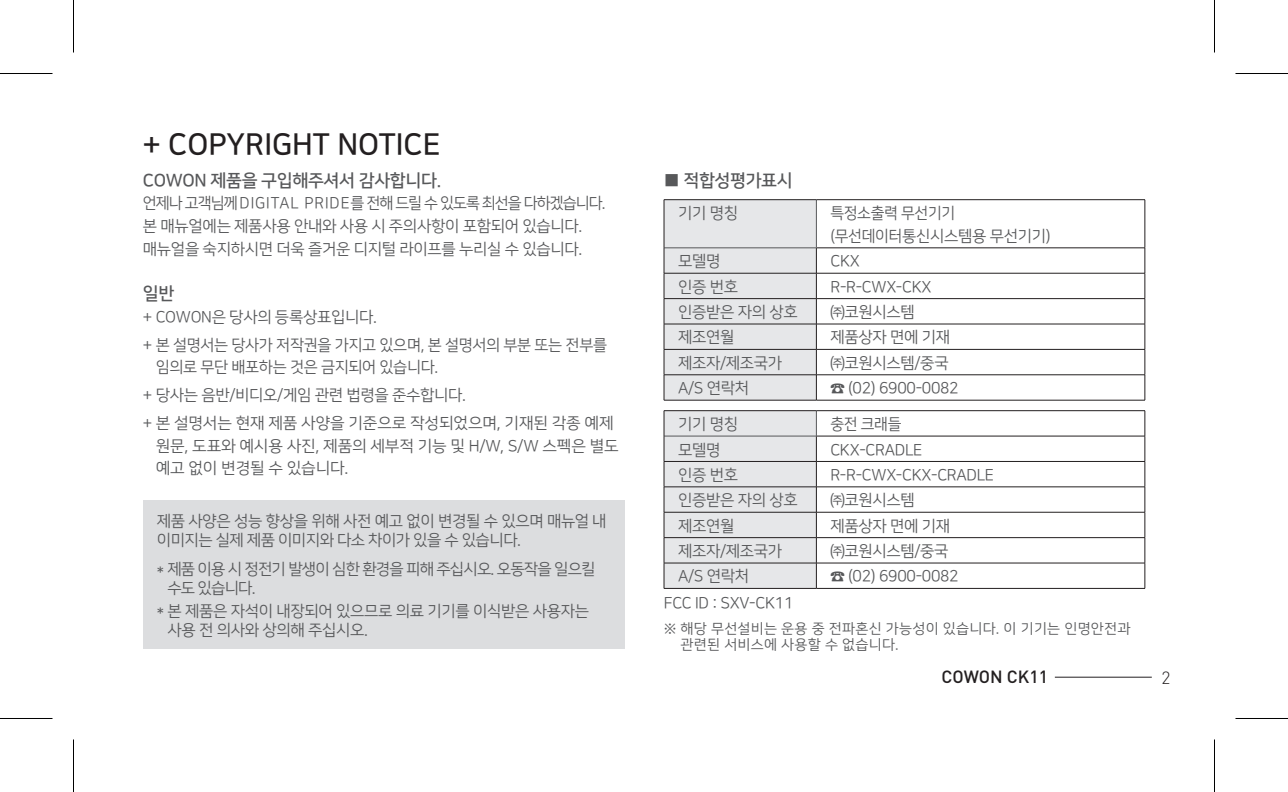
<style>
.page{position:relative;width:1288px;height:792px;background:#fff}
.page>*{position:absolute;margin:0;border:0;box-sizing:border-box;transform-origin:0 0}
.t1{font:29.75px "Nanum Square B";color:#231f20}
.t2{font:17.5px "Nanum Square B";letter-spacing:-.02em;color:#57585a}
.t3{font:500 17.5px "DIN Pro";color:#231f20}
.t4{font:300 17.5px "DIN Pro";color:#231f20}
.t5{font:15.75px/22.8px "Nanum Square R";letter-spacing:-.02em;color:#57585a}
.t6{font:15.75px/19.2px "Nanum Square R";letter-spacing:-.05em;color:#57585a}
.t7{font:15.75px/22.8px "Nanum Square R";letter-spacing:-.02em;color:#57585a;scale:.96 1}
.t8{font:14px/15.8px "Nanum Square R";letter-spacing:.02em;color:#57585a}
</style>
<div class="page">
<hr style="left:1055px;top:676px;width:97px;height:2px;background:#231f20">
<hr style="left:817px;top:247px;width:328px;height:1px;background:#231f20">
<hr style="left:816px;top:273px;width:329px;height:1px;background:#231f20">
<hr style="left:816px;top:298px;width:329px;height:1px;background:#231f20">
<hr style="left:816px;top:323px;width:329px;height:2px;background:#231f20">
<hr style="left:816px;top:349px;width:329px;height:1px;background:#231f20">
<hr style="left:816px;top:374px;width:329px;height:1px;background:#231f20">
<svg style="left:664px;top:200px;width:153px;height:200px;background:#dfe0e2"></svg>
<hr style="left:817px;top:435px;width:328px;height:2px;background:#231f20">
<hr style="left:816px;top:461px;width:329px;height:1px;background:#231f20">
<hr style="left:816px;top:486px;width:329px;height:1px;background:#231f20">
<hr style="left:816px;top:512px;width:329px;height:1px;background:#231f20">
<hr style="left:816px;top:537px;width:329px;height:1px;background:#231f20">
<hr style="left:816px;top:562px;width:329px;height:2px;background:#231f20">
<hr style="left:816px;top:200px;width:1px;height:48px;background:#57585a">
<hr style="left:664px;top:247px;width:153px;height:1px;background:#57585a">
<svg style="left:664px;top:411px;width:153px;height:177px;background:#dedfe1"></svg>
<hr style="left:664px;top:435px;width:153px;height:2px;background:#57585a">
<hr style="left:664px;top:199px;width:152px;height:1px;background:#231f20">
<hr style="left:663px;top:200px;width:2px;height:48px;background:#231f20">
<hr style="left:816px;top:199px;width:329px;height:1px;background:#231f20">
<hr style="left:1144px;top:200px;width:1px;height:48px;background:#231f20">
<hr style="left:663px;top:248px;width:2px;height:25px;background:#231f20">
<hr style="left:663px;top:273px;width:2px;height:25px;background:#231f20">
<hr style="left:663px;top:299px;width:2px;height:25px;background:#231f20">
<hr style="left:663px;top:324px;width:2px;height:25px;background:#231f20">
<hr style="left:663px;top:350px;width:2px;height:25px;background:#231f20">
<hr style="left:663px;top:375px;width:2px;height:25px;background:#231f20">
<svg style="left:1144px;top:248px;width:1px;height:152px"></svg>
<hr style="left:664px;top:400px;width:152px;height:1px;background:#231f20">
<hr style="left:816px;top:400px;width:329px;height:1px;background:#231f20">
<hr style="left:664px;top:410px;width:152px;height:1px;background:#231f20">
<hr style="left:663px;top:411px;width:2px;height:25px;background:#231f20">
<hr style="left:816px;top:410px;width:329px;height:1px;background:#231f20">
<hr style="left:663px;top:436px;width:2px;height:25px;background:#231f20">
<hr style="left:663px;top:462px;width:2px;height:25px;background:#231f20">
<hr style="left:663px;top:487px;width:2px;height:25px;background:#231f20">
<hr style="left:663px;top:512px;width:2px;height:25px;background:#231f20">
<hr style="left:663px;top:538px;width:2px;height:25px;background:#231f20">
<hr style="left:663px;top:563px;width:2px;height:25px;background:#231f20">
<svg style="left:1144px;top:411px;width:1px;height:177px"></svg>
<hr style="left:664px;top:588px;width:152px;height:1px;background:#231f20">
<hr style="left:816px;top:588px;width:329px;height:1px;background:#231f20">
<div style="left:143px;top:500px;width:481px;height:149px;background:#dcdddf"></div>
<hr style="left:0;top:73px;width:52px;height:1px;background:#000">
<hr style="left:1235px;top:73px;width:53px;height:1px;background:#000">
<hr style="left:0;top:718px;width:52px;height:1px;background:#000">
<hr style="left:1235px;top:718px;width:53px;height:1px;background:#000">
<hr style="left:73px;top:0;width:1px;height:52px;background:#000">
<hr style="left:73px;top:739px;width:1px;height:53px;background:#000">
<hr style="left:1214px;top:0;width:1px;height:52px;background:#000">
<hr style="left:1214px;top:739px;width:1px;height:53px;background:#000">
<h1 class="t1" style="left:143px;top:129px;width:299px">+ COPYRIGHT NOTICE</h1>
<p class="t2" style="left:143px;top:171px;width:300px">COWON 제품을 구입해주셔서 감사합니다.</p>
<p class="t5" style="left:143px;top:192px;width:464px">언제나 고객님께 DIGITAL PRIDE를 전해 드릴 수 있도록 최선을 다하겠습니다. 본 매뉴얼에는 제품사용 안내와 사용 시 주의사항이 포함되어 있습니다. 매뉴얼을 숙지하시면 더욱 즐거운 디지털 라이프를 누리실 수 있습니다.</p>
<p class="t2" style="left:143px;top:284px;width:33px">일반</p>
<p class="t5" style="left:143px;top:304px;width:466px;line-height:27.7px">+ COWON은 당사의 등록상표입니다.<br>+ 본 설명서는 당사가 저작권을 가지고 있으며, 본 설명서의 부분 또는 전부를</p>
<p class="t5" style="left:143px;top:354px;width:472px;line-height:27.7px;text-indent:13px">임의로 무단 배포하는 것은 금지되어 있습니다.<br>+ 당사는 음반/비디오/게임 관련 법령을 준수합니다.<br>+ 본 설명서는 현재 제품 사양을 기준으로 작성되었으며, 기재된 각종 예제</p>
<p class="t5" style="left:156px;top:435px;width:465px">원문, 도표와 예시용 사진, 제품의 세부적 기능 및 H/W, S/W 스펙은 별도 예고 없이 변경될 수 있습니다.</p>
<p class="t5" style="left:157px;top:511px;width:451px;line-height:19.2px">제품 사양은 성능 향상을 위해 사전 예고 없이 변경될 수 있으며 매뉴얼 내 이미지는 실제 제품 이미지와 다소 차이가 있을 수 있습니다.</p>
<p class="t6" style="left:167px;top:560px;width:430px;text-indent:-11px">* 제품 이용 시 정전기 발생이 심한 환경을 피해 주십시오. 오동작을 일으킬 수도 있습니다.</p>
<p class="t5" style="left:167px;top:601px;width:423px;line-height:19.2px;text-indent:-11px">* 본 제품은 자석이 내장되어 있으므로 의료 기기를 이식받은 사용자는 사용 전 의사와 상의해 주십시오.</p>
<p class="t2" style="left:664px;top:171px;width:130px">■ 적합성평가표시</p>
<p class="t5" style="left:678px;top:202px;width:62px">기기 명칭</p>
<p class="t7" style="left:830px;top:202px;width:231px">특정소출력 무선기기 (무선데이터통신시스템용 무선기기)</p>
<p class="t5" style="left:678px;top:250px;width:44px">모델명</p>
<p class="t5" style="left:830px;top:250px;width:31px">CKX</p>
<p class="t5" style="left:678px;top:276px;width:62px">인증 번호</p>
<p class="t5" style="left:830px;top:276px;width:103px">R-R-CWX-CKX</p>
<p class="t5" style="left:678px;top:301px;width:121px">인증받은 자의 상호</p>
<p class="t5" style="left:830px;top:301px;width:86px">㈜코원시스템</p>
<p class="t5" style="left:678px;top:326px;width:58px">제조연월</p>
<p class="t5" style="left:830px;top:326px;width:121px">제품상자 면에 기재</p>
<p class="t5" style="left:678px;top:352px;width:106px">제조자/제조국가</p>
<p class="t5" style="left:830px;top:352px;width:120px">㈜코원시스템/중국</p>
<p class="t5" style="left:678px;top:377px;width:73px">A/S 연락처</p>
<p class="t5" style="left:830px;top:377px;width:130px">☎ (02) 6900-0082</p>
<p class="t5" style="left:678px;top:413px;width:62px">기기 명칭</p>
<p class="t7" style="left:830px;top:413px;width:76px">충전 크래들</p>
<p class="t5" style="left:678px;top:438px;width:44px">모델명</p>
<p class="t5" style="left:830px;top:438px;width:94px">CKX-CRADLE</p>
<p class="t5" style="left:678px;top:464px;width:62px">인증 번호</p>
<p class="t5" style="left:830px;top:464px;width:165px">R-R-CWX-CKX-CRADLE</p>
<p class="t5" style="left:678px;top:489px;width:121px">인증받은 자의 상호</p>
<p class="t5" style="left:830px;top:489px;width:86px">㈜코원시스템</p>
<p class="t5" style="left:678px;top:515px;width:58px">제조연월</p>
<p class="t5" style="left:830px;top:515px;width:121px">제품상자 면에 기재</p>
<p class="t5" style="left:678px;top:540px;width:106px">제조자/제조국가</p>
<p class="t5" style="left:830px;top:540px;width:120px">㈜코원시스템/중국</p>
<p class="t5" style="left:678px;top:565px;width:73px">A/S 연락처</p>
<p class="t5" style="left:830px;top:565px;width:130px">☎ (02) 6900-0082</p>
<p class="t5" style="left:664px;top:592px;width:131px">FCC ID : SXV-CK11</p>
<p class="t8" style="left:681px;top:621px;width:451px;text-indent:-17px">※ 해당 무선설비는 운용 중 전파혼신 가능성이 있습니다. 이 기기는 인명안전과 관련된 서비스에 사용할 수 없습니다.</p>
<p class="t3" style="left:942px;top:664px;width:108px">COWON CK11</p>
<p class="t4" style="left:1161px;top:665px;width:10px">2</p>
</div>
